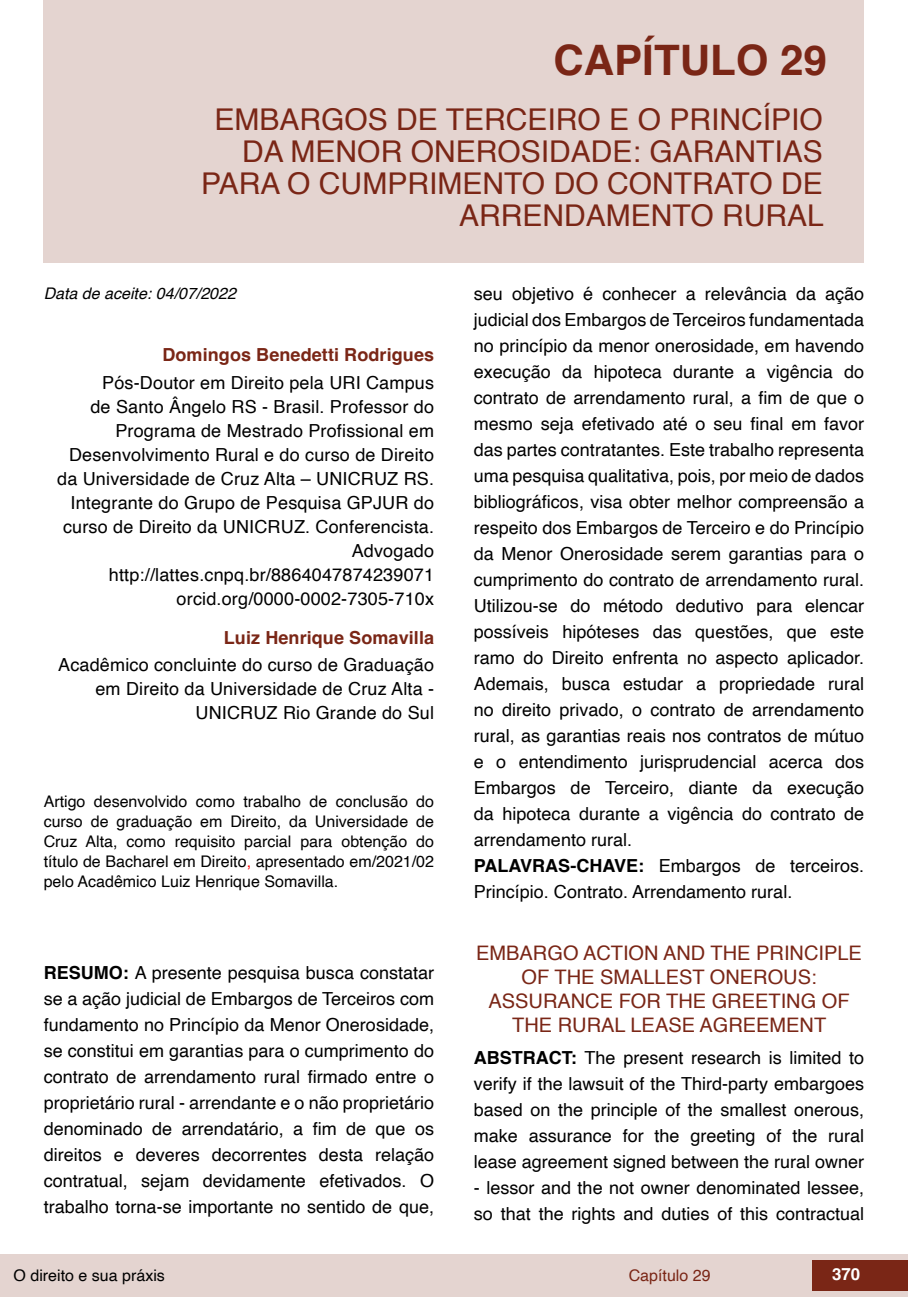
<style>
.page{position:relative;width:908px;height:1304px;background:#fff}
.page>*{position:absolute;margin:0;border:0;box-sizing:border-box;transform-origin:0 0}
.t1{font:700 42px "Helvetica";color:#7a2616}
.t2{font:30px/32px "Helvetica";color:#7a2616;text-align:right}
.t3{font:20px/24px "Helvetica";color:#7a2616;text-align:center}
.t4{font:18px/26px "Helvetica";color:#000;text-align:right}
.t5{font:700 18px "Helvetica";letter-spacing:.005em;color:#7a2616}
.t6{font:700 16.8px "Helvetica";color:#fff}
.t7{font:16px/20px "Helvetica";color:#000;text-align:justify}
.t8{font:italic 16px "Helvetica";color:#000}
.t9{font:16px "Helvetica";color:#7a2616}
.s1{color:#f00}
.s2{font-weight:700}
</style>
<div class="page">
<div style="left:0;top:1254px;width:906px;height:43px;background:#e4d4d0"></div>
<div style="left:812px;top:1261px;width:95px;height:30px;background:#7a2616"></div>
<div style="left:44px;top:0;width:819px;height:263px;background:#e4d4d0"></div>
<h1 class="t1" style="left:553px;top:35px;width:275px">CAPÍTULO 29</h1>
<h2 class="t2" style="left:201px;top:104px;width:624px">EMBARGOS DE TERCEIRO E O PRINCÍPIO<br>DA MENOR ONEROSIDADE: GARANTIAS<br>PARA O CUMPRIMENTO DO CONTRATO DE<br>ARRENDAMENTO RURAL</h2>
<p class="t8" style="left:44px;top:280px;width:194px">Data de aceite: 04/07/2022</p>
<p class="t5" style="left:162px;top:344px;width:273px">Domingos Benedetti Rodrigues</p>
<p class="t4" style="left:57px;top:371px;width:378px;line-height:24px">Pós-Doutor em Direito pela URI Campus<br>de Santo Ângelo RS - Brasil. Professor do Programa de Mestrado Profissional em Desenvolvimento Rural e do curso de Direito da Universidade de Cruz Alta – UNICRUZ RS.<br>Integrante do Grupo de Pesquisa GPJUR do curso de Direito da UNICRUZ. Conferencista.<br>Advogado http://lattes.cnpq.br/8864047874239071 orcid.org/0000-0002-7305-710x</p>
<p class="t5" style="left:224px;top:627px;width:212px">Luiz Henrique Somavilla</p>
<p class="t4" style="left:58px;top:654px;width:377px;line-height:24px">Acadêmico concluinte do curso de Graduação em Direito da Universidade de Cruz Alta -<br>UNICRUZ Rio Grande do Sul</p>
<p class="t7" style="left:44px;top:792px;width:392px">Artigo desenvolvido como trabalho de conclusão do curso de graduação em Direito, da Universidade de Cruz Alta, como requisito parcial para obtenção do título de Bacharel em Direito<span class="s1">,</span> apresentado em/2021/02 pelo Acadêmico Luiz Henrique Somavilla.</p>
<p class="t4" style="left:44px;top:960px;width:392px;text-align:justify"><span class="s2">RESUMO:</span> A presente pesquisa busca constatar se a ação judicial de Embargos de Terceiros com fundamento no Princípio da Menor Onerosidade, se constitui em garantias para o cumprimento do contrato de arrendamento rural firmado entre o proprietário rural - arrendante e o não proprietário denominado de arrendatário, a fim de que os direitos e deveres decorrentes desta relação contratual, sejam devidamente efetivados. O trabalho torna-se importante no sentido de que,</p>
<p class="t4" style="left:473px;top:281px;width:392px;text-align:left">seu objetivo é conhecer a relevância da ação judicial dos Embargos de Terceiros fundamentada no princípio da menor onerosidade, em havendo execução da hipoteca durante a vigência do contrato de arrendamento rural, a fim de que o mesmo seja efetivado até o seu final em favor das partes contratantes. Este trabalho representa uma pesquisa qualitativa, pois, por meio de dados bibliográficos, visa obter melhor compreensão a respeito dos Embargos de Terceiro e do Princípio da Menor Onerosidade serem garantias para o cumprimento do contrato de arrendamento rural.<br>Utilizou-se do método dedutivo para elencar possíveis hipóteses das questões, que este ramo do Direito enfrenta no aspecto aplicador.<br>Ademais, busca estudar a propriedade rural no direito privado, o contrato de arrendamento rural, as garantias reais nos contratos de mútuo e o entendimento jurisprudencial acerca dos Embargos de Terceiro, diante da execução da hipoteca durante a vigência do contrato de arrendamento rural.<br><span class="s2">PALAVRAS-CHAVE:</span> Embargos de terceiros.<br>Princípio. Contrato. Arrendamento rural.</p>
<p class="t3" style="left:476px;top:942px;width:387px">EMBARGO ACTION AND THE PRINCIPLE<br>OF THE SMALLEST ONEROUS:<br>ASSURANCE FOR THE GREETING OF<br>THE RURAL LEASE AGREEMENT</p>
<p class="t4" style="left:473px;top:1045px;width:392px;text-align:justify"><span class="s2">ABSTRACT:</span> The present research is limited to verify if the lawsuit of the Third-party embargoes based on the principle of the smallest onerous, make assurance for the greeting of the rural lease agreement signed between the rural owner</p>
<p class="t4" style="left:473px;top:1175px;width:392px;text-align:left">- lessor and the not owner denominated lessee, so that the rights and duties of this contractual</p>
<p class="t7" style="left:14px;top:1266px;width:153px">O direito e sua práxis</p>
<p class="t9" style="left:628px;top:1263px;width:83px">Capítulo 29</p>
<p class="t6" style="left:831px;top:1264px;width:30px">370</p>
</div>
